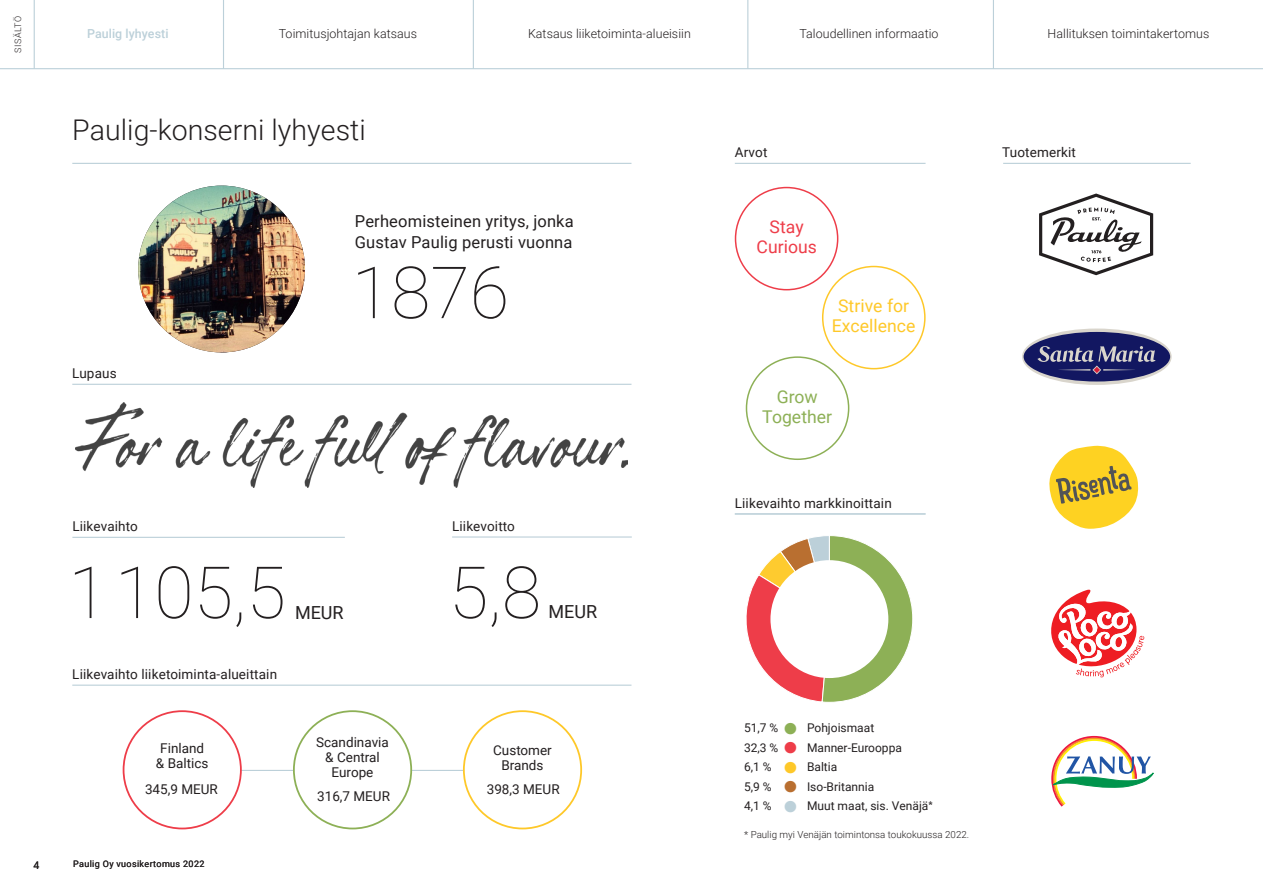
<style>
.page{position:relative;width:1263px;height:893px;background:#fff}
.page>*{position:absolute;margin:0;border:0;box-sizing:border-box;transform-origin:0 0}
.t1{font:100 72px "Roboto";color:#231f20}
.t2{font:300 28.5px "Roboto";color:#231f20}
.t3{font:18px "Roboto";color:#231f20}
.t4{font:17.55px/20px "Roboto";color:#fec829;text-align:center}
.t5{font:17.55px/20px "Roboto";color:#8db056;text-align:center}
.t6{font:17.55px/20px "Roboto";color:#ee3d49;text-align:center}
.t7{font:16.5px/21px "Roboto";letter-spacing:.01em;color:#231f20}
.t8{font:13.5px/15px "Roboto";letter-spacing:.01em;color:#231f20;text-align:center}
.t9{font:300 12.45px "Roboto";letter-spacing:.005em;color:#231f20}
.t10{font:500 12.45px "Roboto";letter-spacing:.005em;color:#bcd0d9}
.t11{font:12px/19.5px "Roboto";color:#231f20}
.t12{font:10.5px "Roboto";color:#231f20}
.t13{font:300 9.75px "Roboto";color:#231f20}
.t14{font:9px "Roboto";letter-spacing:.04em;color:#231f20}
.t15{font:300 9px "Roboto";letter-spacing:.065em;color:#231f20}
.s1{font-family:"Trebuchet MS";font-size:40.5px;color:#8db056}
.s2{font-family:"Trebuchet MS";font-size:40.5px;color:#ee3d49}
.s3{font-family:"Trebuchet MS";font-size:40.5px;color:#fec829}
.s4{font-family:"Trebuchet MS";font-size:40.5px;color:#b96f30}
.s5{font-family:"Trebuchet MS";font-size:40.5px;color:#bcd0d9}
.s6{font-family:"Trebuchet MS"}
</style>
<div class="page">
<hr style="left:72px;top:163px;width:559px;height:1px;background:#bcd0d9">
<hr style="left:735px;top:163px;width:190px;height:1px;background:#bcd0d9">
<hr style="left:1003px;top:163px;width:188px;height:1px;background:#bcd0d9">
<hr style="left:72px;top:537px;width:273px;height:1px;background:#bcd0d9">
<hr style="left:452px;top:536px;width:180px;height:2px;background:#bcd0d9">
<hr style="left:72px;top:685px;width:559px;height:1px;background:#bcd0d9">
<hr style="left:72px;top:384px;width:559px;height:1px;background:#bcd0d9">
<img style="left:75px;top:402px;width:553px;height:86px">
<svg style="left:1022px;top:329px;width:150px;height:56px"></svg>
<svg style="left:1039px;top:193px;width:114px;height:82px"></svg>
<svg style="left:1051px;top:589px;width:93px;height:88px"></svg>
<svg style="left:1049px;top:445px;width:90px;height:84px"></svg>
<div style="left:822px;top:266px;width:104px;height:103px;border:2px solid #fec829;border-radius:50%"></div>
<div style="left:735px;top:187px;width:103px;height:103px;border:2px solid #ee3d49;border-radius:50%"></div>
<div style="left:746px;top:356px;width:103px;height:104px;border:2px solid #8db056;border-radius:50%"></div>
<img style="left:138px;top:186px;width:167px;height:166px;border-radius:83px">
<svg style="left:1051px;top:735px;width:103px;height:72px"></svg>
<svg style="left:746px;top:535px;width:167px;height:168px"></svg>
<div style="left:770px;top:560px;width:118px;height:118px;background:#fff;border-radius:50%"></div>
<hr style="left:235px;top:770px;width:286px;height:1px;background:#bcd0d9">
<div style="left:124px;top:711px;width:117px;height:117px;background:#fff;border-radius:50%"></div>
<div style="left:123px;top:710px;width:119px;height:119px;border:2px solid #ee3d49;border-radius:50%"></div>
<div style="left:294px;top:711px;width:117px;height:117px;background:#fff;border-radius:50%"></div>
<div style="left:293px;top:710px;width:119px;height:119px;border:2px solid #8db056;border-radius:50%"></div>
<div style="left:464px;top:711px;width:117px;height:117px;background:#fff;border-radius:50%"></div>
<div style="left:463px;top:710px;width:119px;height:119px;border:2px solid #fec829;border-radius:50%"></div>
<hr style="left:735px;top:513px;width:190px;height:1px;background:#bcd0d9">
<hr style="left:0;top:68px;width:1263px;height:1px;background:#bcd0d9">
<hr style="left:34px;top:0;width:1px;height:69px;background:#bcd0d9">
<hr style="left:223px;top:0;width:1px;height:69px;background:#bcd0d9">
<hr style="left:473px;top:0;width:1px;height:69px;background:#bcd0d9">
<hr style="left:747px;top:0;width:1px;height:69px;background:#bcd0d9">
<hr style="left:993px;top:0;width:1px;height:69px;background:#bcd0d9">
<p class="t15" style="left:12px;top:53px;width:39px;rotate:-90deg">SISÄLTÖ</p>
<p class="t10" style="left:87px;top:25px;width:83px">Paulig lyhyesti</p>
<p class="t9" style="left:279px;top:25px;width:140px">Toimitusjohtajan katsaus</p>
<p class="t9" style="left:528px;top:25px;width:164px">Katsaus liiketoiminta-alueisiin</p>
<h2 class="t2" style="left:72px;top:110px;width:295px">Paulig-konserni lyhyesti</h2>
<p class="t7" style="left:355px;top:210px;width:220px">Perheomisteinen yritys, jonka<br>Gustav Paulig perusti vuonna</p>
<p class="t8" style="left:72px;top:365px;width:46px">Lupaus</p>
<h1 class="t1" style="left:352px;top:242px;width:159px">1876</h1>
<p class="t12" style="left:34px;top:858px;width:7px">4</p>
<p class="t8" style="left:72px;top:518px;width:67px">Liikevaihto</p>
<p class="t8" style="left:452px;top:518px;width:64px">Liikevoitto</p>
<h1 class="t1" style="left:68px;top:542px;width:219px">1 105,5</h1>
<h1 class="t1" style="left:449px;top:542px;width:94px">5,8</h1>
<h3 class="t3" style="left:295px;top:600px;width:50px">MEUR</h3>
<h3 class="t3" style="left:548px;top:599px;width:50px">MEUR</h3>
<p class="t8" style="left:72px;top:666px;width:206px">Liikevaihto liiketoiminta-alueittain</p>
<p class="t8" style="left:156px;top:741px;width:54px">Finland &amp; Baltics</p>
<p class="t8" style="left:145px;top:781px;width:74px">345,9 MEUR</p>
<p class="t14" style="left:73px;top:858px;width:133px">Paulig Oy vuosikertomus 2022</p>
<p class="t8" style="left:316px;top:734px;width:74px">Scandinavia &amp; Central<br>Europe</p>
<p class="t8" style="left:317px;top:788px;width:74px">316,7 MEUR</p>
<p class="t8" style="left:493px;top:742px;width:60px">Customer<br>Brands</p>
<p class="t8" style="left:487px;top:781px;width:74px">398,3 MEUR</p>
<p class="t9" style="left:799px;top:25px;width:141px">Taloudellinen informaatio</p>
<p class="t9" style="left:1047px;top:25px;width:163px">Hallituksen toimintakertomus</p>
<p class="t8" style="left:735px;top:145px;width:34px">Arvot</p>
<p class="t8" style="left:1002px;top:145px;width:75px">Tuotemerkit</p>
<p class="t6" style="left:756px;top:216px;width:62px">Stay<br>Curious</p>
<p class="t4" style="left:832px;top:295px;width:85px">Strive for<br>Excellence</p>
<p class="t5" style="left:762px;top:386px;width:71px">Grow<br>Together</p>
<p class="t8" style="left:735px;top:495px;width:158px">Liikevaihto markkinoittain</p>
<p class="t11" style="left:744px;top:718px;width:159px">51,7 %<span class="s1">•</span> Pohjoismaat<br>32,3 %<span class="s2">•</span> Manner-Eurooppa<br>6,1 %</p>
<p class="t11" style="left:780px;top:757px;width:59px"><span class="s3">•</span> Baltia</p>
<p class="t11" style="left:744px;top:776px;width:29px">5,9 %</p>
<p class="t11" style="left:780px;top:776px;width:96px"><span class="s4">•</span> Iso-Britannia</p>
<p class="t11" style="left:744px;top:796px;width:29px">4,1 %</p>
<p class="t11" style="left:780px;top:796px;width:154px"><span class="s5">•</span> Muut maat, sis. Venäjä<span class="s6">*</span></p>
<p class="t13" style="left:744px;top:827px;width:226px">* Paulig myi Venäjän toimintonsa toukokuussa 2022.</p>
</div>
